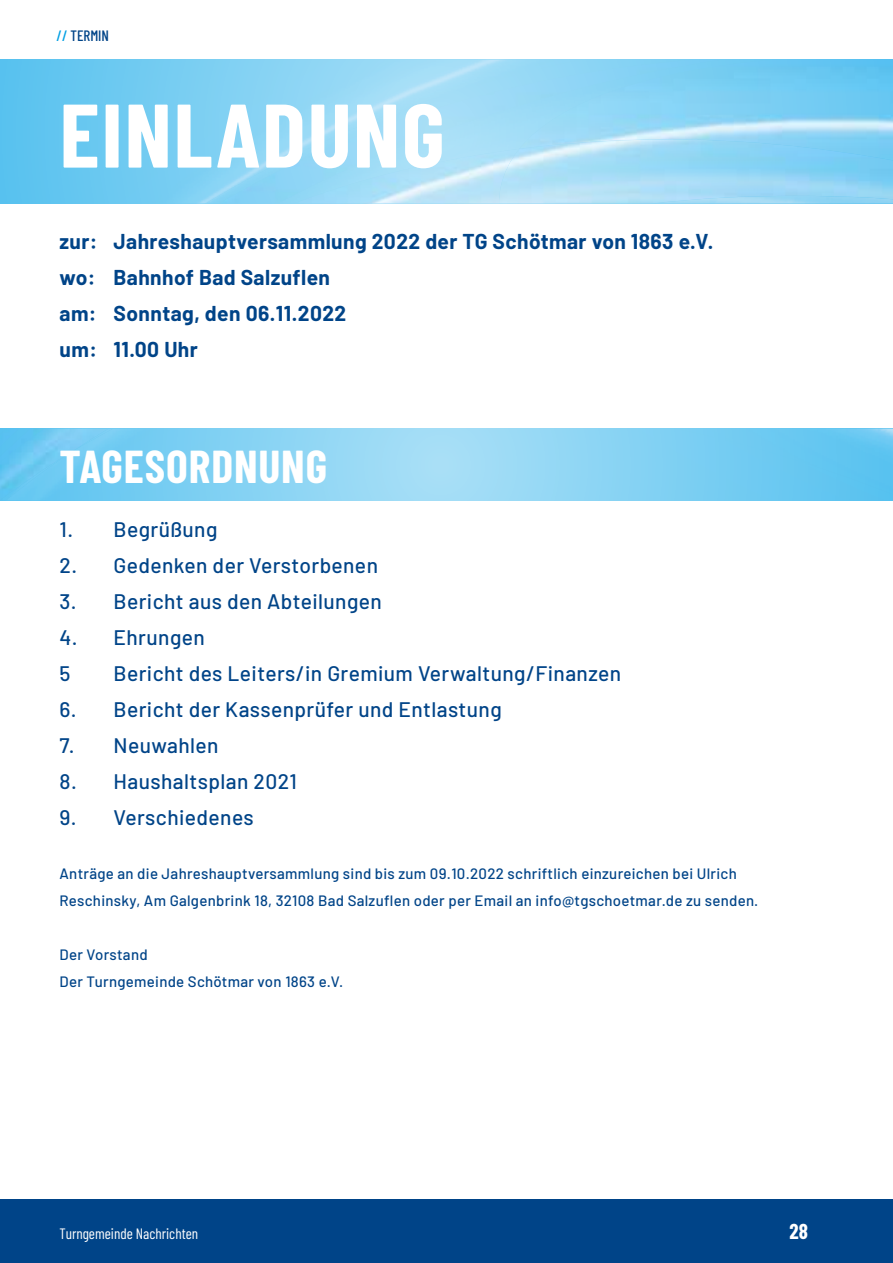
<style>
.page{position:relative;width:893px;height:1263px;background:#fff}
.page>*{position:absolute;margin:0;border:0;box-sizing:border-box;transform-origin:0 0}
.t1{font:700 90px "Barlow Condensed";letter-spacing:.02em;color:#fff}
.t2{font:700 45px "Barlow Condensed";letter-spacing:.02em;color:#fff}
.t3{font:500 21px/36px "Barlow";letter-spacing:.02em;color:#048}
.t4{font:700 21px/36px "Barlow";letter-spacing:.02em;color:#048}
.t5{font:700 21px "Barlow Condensed";color:#fff}
.t6{font:500 15px/27px "Barlow";letter-spacing:.02em;color:#048}
.t7{font:15px "Barlow Condensed";color:#fff}
.t8{font:500 15px "Barlow Condensed";color:#048}
.s1{color:#009fe3}
</style>
<div class="page">
<div style="left:0;top:1199px;width:893px;height:64px;background:#048"></div>
<svg style="left:226px;top:429px;width:261px;height:72px;background:#97d8f4"></svg>
<div style="left:109px;top:429px;width:63px;height:72px;background:#72cbf2"></div>
<img style="left:109px;top:429px;width:4px;height:23px">
<img style="left:0;top:429px;width:109px;height:72px">
<img style="left:521px;top:475px;width:372px;height:26px">
<img style="left:520px;top:429px;width:373px;height:46px">
<div style="left:0;top:60px;width:893px;height:144px;background:#62c5f0"></div>
<img style="left:721px;top:60px;width:172px;height:79px">
<img style="left:721px;top:139px;width:172px;height:65px">
<div style="left:119px;top:60px;width:87px;height:144px;background:#75ccf2"></div>
<img style="left:206px;top:60px;width:13px;height:144px">
<img style="left:219px;top:60px;width:502px;height:144px">
<p class="t8" style="left:57px;top:24px;width:54px"><span class="s1">//</span> TERMIN</p>
<h1 class="t1" style="left:60px;top:71px;width:387px">EINLADUNG</h1>
<h3 class="t4" style="left:60px;top:221px;width:655px">zur: Jahreshauptversammlung 2022 der TG Schötmar von 1863 e.V. wo: Bahnhof Bad Salzuflen<br>am: Sonntag, den 06.11.2022<br>um: 11.00 Uhr</h3>
<h2 class="t2" style="left:60px;top:434px;width:269px">TAGESORDNUNG</h2>
<h3 class="t3" style="left:60px;top:509px;width:159px">1. Begrüßung</h3>
<h3 class="t3" style="left:60px;top:545px;width:320px">2. Gedenken der Verstorbenen</h3>
<h3 class="t3" style="left:60px;top:581px;width:324px">3. Bericht aus den Abteilungen</h3>
<h3 class="t3" style="left:60px;top:617px;width:147px">4. Ehrungen<br>5</h3>
<h3 class="t3" style="left:114px;top:653px;width:509px">Bericht des Leiters/in Gremium Verwaltung/Finanzen</h3>
<h3 class="t3" style="left:60px;top:689px;width:444px">6. Bericht der Kassenprüfer und Entlastung</h3>
<h3 class="t3" style="left:60px;top:725px;width:161px">7. Neuwahlen</h3>
<h3 class="t3" style="left:60px;top:761px;width:239px">8. Haushaltsplan 2021</h3>
<h3 class="t3" style="left:60px;top:797px;width:196px">9. Verschiedenes</h3>
<p class="t6" style="left:60px;top:858px;width:700px">Anträge an die Jahreshauptversammlung sind bis zum 09.10.2022 schriftlich einzureichen bei Ulrich<br>Reschinsky, Am Galgenbrink 18, 32108 Bad Salzuflen oder per Email an info@tgschoetmar.de zu senden.</p>
<p class="t6" style="left:60px;top:939px;width:285px">Der Vorstand<br>Der Turngemeinde Schötmar von 1863 e.V.</p>
<p class="t7" style="left:60px;top:1222px;width:140px">Turngemeinde Nachrichten</p>
<h3 class="t5" style="left:789px;top:1216px;width:20px">28</h3>
</div>
